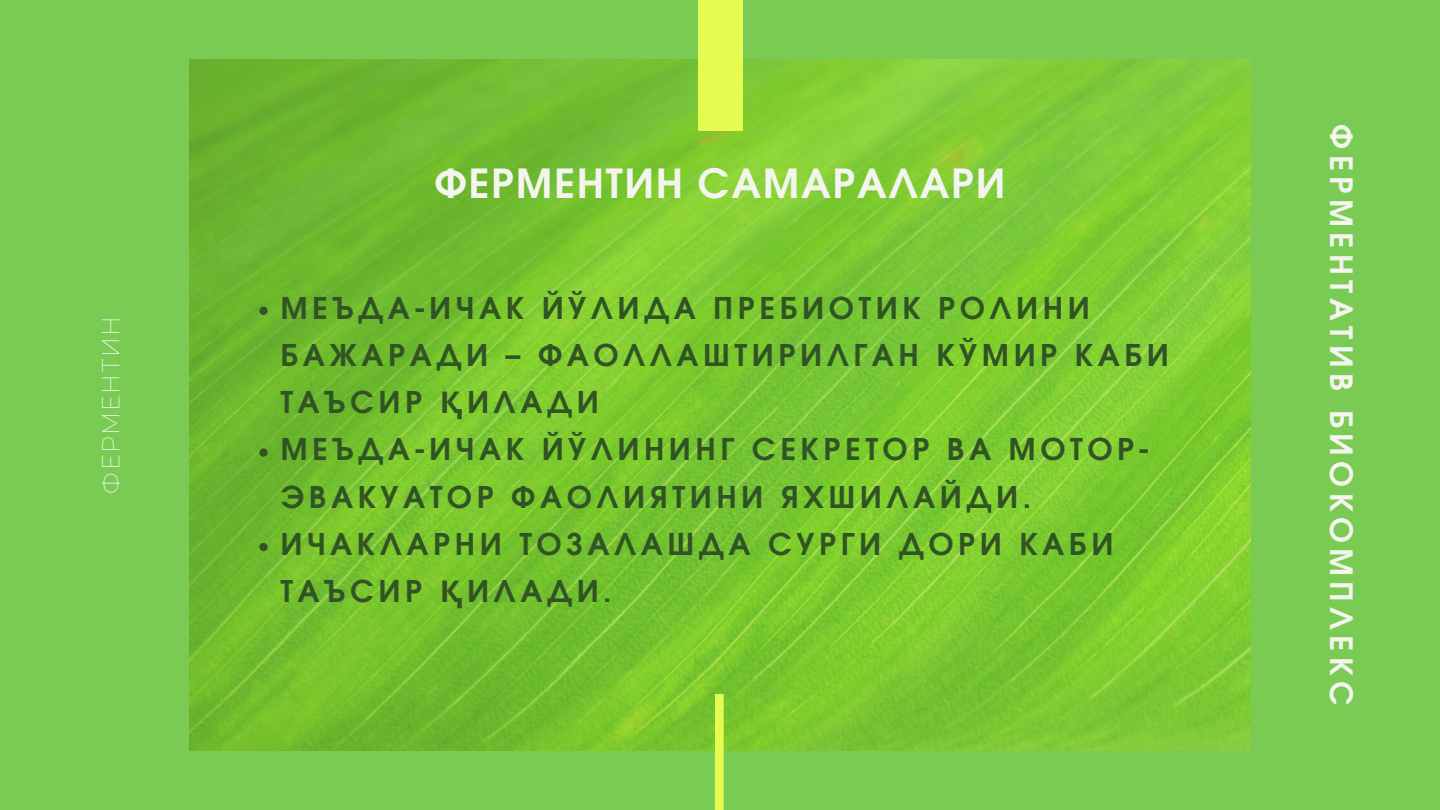
<style>
.page{position:relative;width:1440px;height:810px;background:#7acb53}
.page>*{position:absolute;margin:0;border:0;box-sizing:border-box;transform-origin:0 0}
.t1{font:700 40.2px "Evolventa";letter-spacing:.04em;color:#f4f5ef}
.t2{font:700 30.8px "Evolventa";letter-spacing:.17em;color:#f4f5ef}
.t3{font:700 30px/47.2px "Evolventa";letter-spacing:.15em;color:#305423}
.t4{font:200 24px "Montserrat";letter-spacing:.06em;color:#f4f5ef}
.s1{font-family:"Noto Sans"}
</style>
<div class="page">
<img style="left:189px;top:60px;width:1062px;height:690px">
<svg style="left:259px;top:307px;width:9px;height:8px"></svg>
<svg style="left:259px;top:448px;width:9px;height:9px"></svg>
<svg style="left:259px;top:543px;width:9px;height:8px"></svg>
<svg style="left:715px;top:694px;width:9px;height:116px"></svg>
<div style="left:698px;top:0;width:45px;height:131px;background:#e5fb52"></div>
<p class="t4" style="left:96px;top:494px;width:179px;rotate:-90deg">ФЕРМЕНТИН</p>
<h1 class="t1" style="left:434px;top:166px;width:573px">ФЕРМЕНТИН САМАРАЛАРИ</h1>
<p class="t3" style="left:280px;top:286px;width:890px">МЕЪДА-ИЧАК ЙЎЛИДА ПРЕБИОТИК РОЛИНИ<br>БАЖАРАДИ – ФАОЛЛАШТИРИЛГАН КЎМИР КАБИ<br>ТАЪСИР <span class="s1">Қ</span>ИЛАДИ<br>МЕЪДА-ИЧАК ЙЎЛИНИНГ СЕКРЕТОР ВА МОТОР-<br>ЭВАКУАТОР ФАОЛИЯТИНИ ЯХШИЛАЙДИ.<br>ИЧАКЛАРНИ ТОЗАЛАШДА СУРГИ ДОРИ КАБИ<br>ТАЪСИР <span class="s1">Қ</span>ИЛАДИ.</p>
<p class="t2" style="left:1355px;top:124px;width:582px;rotate:90deg">ФЕРМЕНТАТИВ БИОКОМПЛЕКС</p>
</div>
